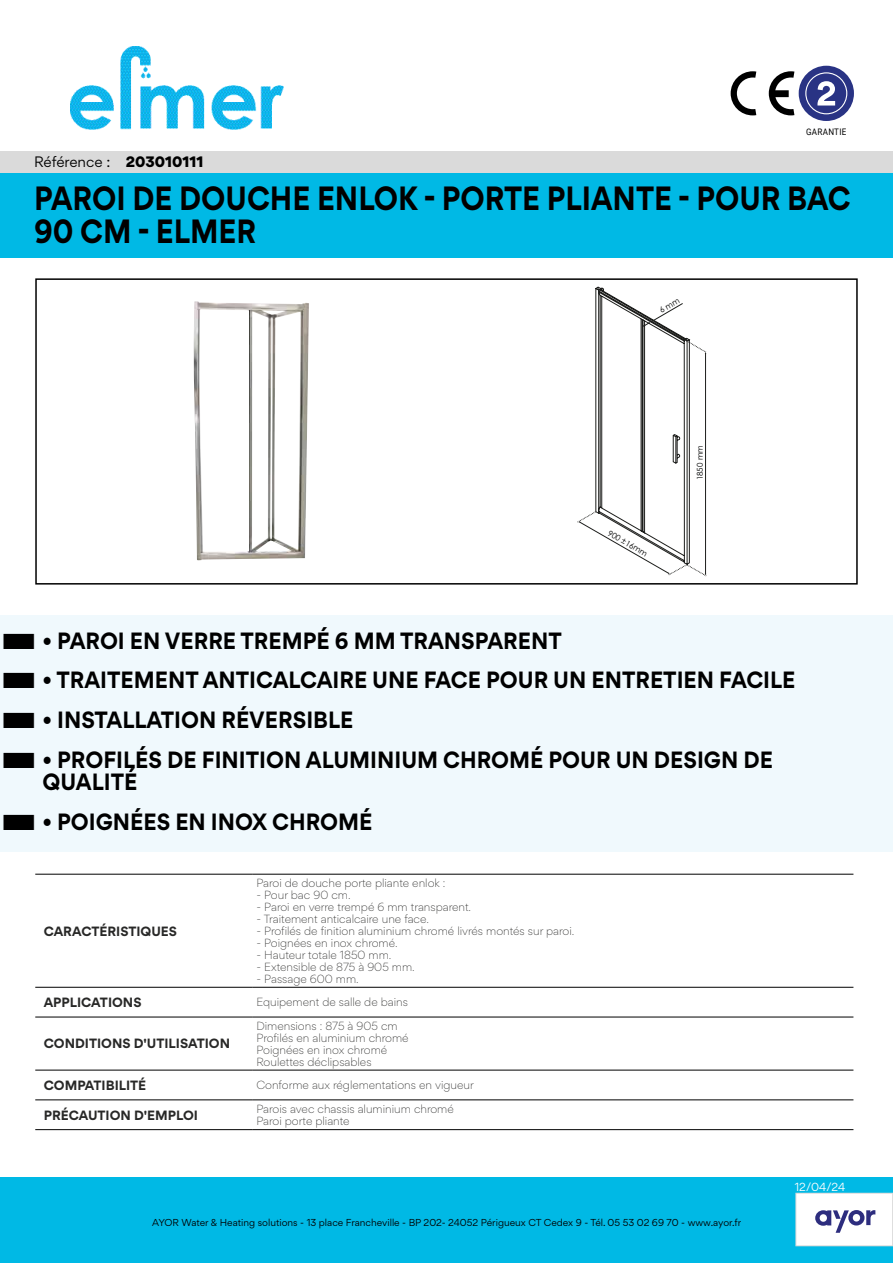
<style>
.page{position:relative;width:893px;height:1263px;background:#fff}
.page>*{position:absolute;margin:0;border:0;box-sizing:border-box;transform-origin:0 0}
.t1{font:700 30px/33px "Gordita";color:#000;scale:.9 1}
.t2{font:700 21px/22.5px "Gordita";color:#000;scale:.95 1}
.t3{font:13.5px "Gordita";letter-spacing:-.005em;color:#000}
.t4{font:700 12px "Gordita";color:#282827}
.t5{font:300 10.5px/12px "Gordita";color:#282827}
.t6{font:10.5px "Gordita";color:#fff}
.t7{font:9px "Gordita";color:#000}
.t8{font:9px "Roboto";letter-spacing:.035em;color:#000;scale:.9 1}
.t9{font:7.95px "Century Gothic Pro";letter-spacing:-.005em;color:#010202}
.s1{font-weight:900}
</style>
<div class="page">
<div style="left:0;top:172px;width:893px;height:85px;background:#00b9e5"></div>
<div style="left:0;top:1178px;width:893px;height:85px;background:#00b9e5"></div>
<div style="left:796px;top:1193px;width:97px;height:53px;background:#fff"></div>
<div style="left:795px;top:1193px;width:98px;height:53px;border:1px solid #dadada"></div>
<img style="left:193px;top:301px;width:116px;height:259px">
<hr style="left:35px;top:874px;width:217px;height:1px;background:#000">
<hr style="left:252px;top:874px;width:601px;height:1px;background:#000">
<hr style="left:35px;top:987px;width:217px;height:1px;background:#000">
<hr style="left:252px;top:987px;width:601px;height:1px;background:#000">
<hr style="left:35px;top:1017px;width:217px;height:1px;background:#000">
<hr style="left:252px;top:1017px;width:601px;height:1px;background:#000">
<hr style="left:35px;top:1070px;width:217px;height:1px;background:#000">
<hr style="left:252px;top:1070px;width:601px;height:1px;background:#000">
<hr style="left:35px;top:1099px;width:217px;height:1px;background:#000">
<hr style="left:252px;top:1099px;width:601px;height:1px;background:#000">
<hr style="left:35px;top:1129px;width:217px;height:1px;background:#000">
<hr style="left:252px;top:1129px;width:601px;height:1px;background:#000">
<svg style="left:731px;top:71px;width:25px;height:44px"></svg>
<svg style="left:769px;top:71px;width:25px;height:44px"></svg>
<div style="left:799px;top:66px;width:55px;height:55px;background:#293384;border-radius:50%"></div>
<svg style="left:805px;top:72px;width:42px;height:42px"></svg>
<div style="left:35px;top:278px;width:823px;height:307px;border:2px solid #000"></div>
<div style="left:0;top:615px;width:893px;height:56px;background:#f0f9fd"></div>
<div style="left:0;top:654px;width:893px;height:57px;background:#f0f9fd"></div>
<div style="left:0;top:694px;width:893px;height:56px;background:#f0f9fd"></div>
<div style="left:0;top:733px;width:893px;height:79px;background:#f0f9fd"></div>
<div style="left:0;top:795px;width:893px;height:57px;background:#f0f9fd"></div>
<svg style="left:815px;top:1210px;width:60px;height:23px"></svg>
<img style="left:70px;top:47px;width:213px;height:82px">
<div style="left:0;top:151px;width:893px;height:21px;background:#dadada"></div>
<svg style="left:577px;top:287px;width:130px;height:289px"></svg>
<p class="t3" style="left:34px;top:152px;width:171px">Référence : <span class="s1">203010111</span></p>
<p class="t8" style="left:806px;top:125px;width:46px">GARANTIE</p>
<h1 class="t1" style="left:34px;top:182px;width:909px">PAROI DE DOUCHE ENLOK - PORTE PLIANTE - POUR BAC<br>90 CM - ELMER</h1>
<p class="t9" style="left:611px;top:528px;width:46px;rotate:30deg">900 ±16mm</p>
<p class="t9" style="left:695px;top:480px;width:37px;rotate:-90deg">1850 mm</p>
<h2 class="t2" style="left:43px;top:629px;width:548px">• PAROI EN VERRE TREMPÉ 6 MM TRANSPARENT</h2>
<h2 class="t2" style="left:43px;top:669px;width:794px">• TRAITEMENT ANTICALCAIRE UNE FACE POUR UN ENTRETIEN FACILE</h2>
<h2 class="t2" style="left:43px;top:708px;width:329px">• INSTALLATION RÉVERSIBLE</h2>
<h2 class="t2" style="left:43px;top:748px;width:770px">• PROFILÉS DE FINITION ALUMINIUM CHROMÉ POUR UN DESIGN DE<br>QUALITÉ</h2>
<h2 class="t2" style="left:43px;top:810px;width:349px">• POIGNÉES EN INOX CHROMÉ</h2>
<p class="t4" style="left:44px;top:921px;width:135px">CARACTÉRISTIQUES</p>
<p class="t5" style="left:256px;top:876px;width:191px">Paroi de douche porte pliante enlok :</p>
<p class="t5" style="left:256px;top:888px;width:96px">- Pour bac 90 cm.</p>
<p class="t5" style="left:256px;top:900px;width:216px">- Paroi en verre trempé 6 mm transparent.</p>
<p class="t5" style="left:256px;top:912px;width:174px">- Traitement anticalcaire une face.</p>
<p class="t5" style="left:256px;top:924px;width:319px">- Profilés de finition aluminium chromé livrés montés sur paroi.</p>
<p class="t5" style="left:256px;top:936px;width:143px">- Poignées en inox chromé.</p>
<p class="t5" style="left:256px;top:948px;width:137px">- Hauteur totale 1850 mm.</p>
<p class="t5" style="left:256px;top:960px;width:160px">- Extensible de 875 à 905 mm.</p>
<p class="t5" style="left:256px;top:972px;width:104px">- Passage 600 mm.</p>
<p class="t4" style="left:44px;top:993px;width:99px">APPLICATIONS</p>
<p class="t5" style="left:256px;top:996px;width:153px">Equipement de salle de bains</p>
<p class="t4" style="left:44px;top:1034px;width:188px">CONDITIONS D'UTILISATION</p>
<p class="t5" style="left:256px;top:1019px;width:154px">Dimensions : 875 à 905 cm<br>Profilés en aluminium chromé<br>Poignées en inox chromé<br>Roulettes déclipsables</p>
<p class="t4" style="left:44px;top:1076px;width:104px">COMPATIBILITÉ</p>
<p class="t5" style="left:256px;top:1079px;width:219px">Conforme aux réglementations en vigueur</p>
<p class="t4" style="left:44px;top:1105px;width:156px">PRÉCAUTION D'EMPLOI</p>
<p class="t5" style="left:256px;top:1102px;width:199px">Parois avec chassis aluminium chromé<br>Paroi porte pliante</p>
<p class="t7" style="left:152px;top:1216px;width:590px">AYOR Water &amp; Heating solutions - 13 place Francheville - BP 202- 24052 Périgueux CT Cedex 9 - Tél. 05 53 02 69 70 - www.ayor.fr</p>
<p class="t6" style="left:795px;top:1179px;width:52px">12/04/24</p>
</div>
